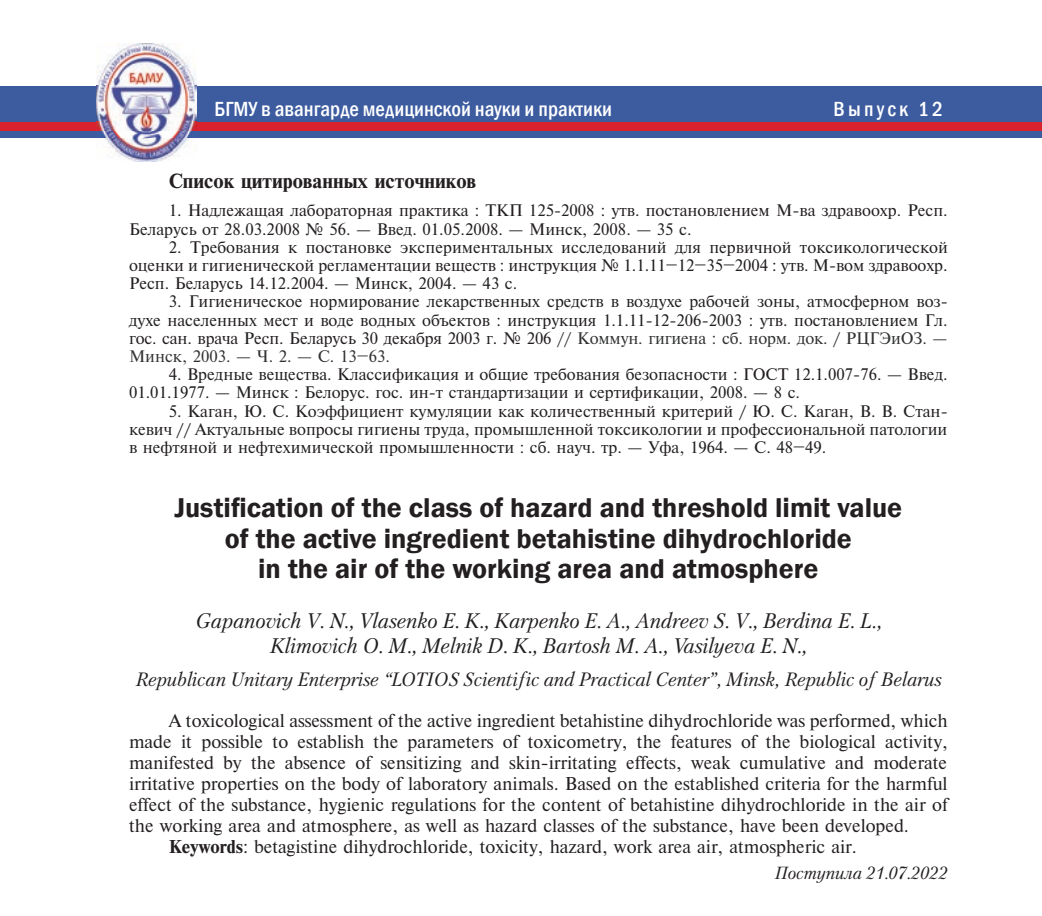
<style>
.page{position:relative;width:1042px;height:916px;background:#fff}
.page>*{position:absolute;margin:0;border:0;box-sizing:border-box;transform-origin:0 0}
.t1{font:600 28px/30.3px "Franklin Gothic";color:#231f20;text-align:center}
.t2{font:italic 21px/25.2px "Petersburg C";color:#211e1f;text-align:center}
.t3{font:500 condensed 21px "Franklin Gothic";color:#fff}
.t4{font:500 condensed 21px "Franklin Gothic";letter-spacing:.15em;color:#fff}
.t5{font:italic 19.25px "Petersburg C";color:#231f20}
.t6{font:19.25px "Newton C Bold";color:#231f20}
.t7{font:17.5px "Newton C";color:#231f20}
.t8{font:italic 17.5px "Petersburg C";color:#231f20}
.t9{font:15.75px/18.2px "Newton C";color:#231f20;text-align:justify}
.s1{color:#313232}
.s2{color:#231f20}
.s3{font-family:"Newton C Bold"}
</style>
<div class="page">
<div style="left:0;top:86px;width:1042px;height:52px;background:#3d5ca0"></div>
<div style="left:0;top:122px;width:1042px;height:8px;background:#d8232e"></div>
<img style="left:96px;top:43px;width:100px;height:119px">
<h2 class="t3" style="left:215px;top:95px;width:399px">БГМУ в авангарде медицинской науки и практики</h2>
<h2 class="t4" style="left:833px;top:95px;width:111px">Выпуск 12</h2>
<p class="t6" style="left:169px;top:170px;width:309px">Список цитированных источников</p>
<p class="t9" style="left:129px;top:202px;width:820px;text-indent:40px">1. Надлежащая лабораторная практика : ТКП 125-2008 : утв. постановлением М-ва здравоохр. Респ.<br>Беларусь от 28.03.2008 № 56. — Введ. 01.05.2008. — Минск, 2008. — 35 с.</p>
<p class="t9" style="left:129px;top:238px;width:820px;text-indent:40px">2. Требования к постановке экспериментальных исследований для первичной токсикологической оценки и гигиенической регламентации веществ : инструкция № 1.1.11–12–35–2004 : утв. М-вом здравоохр.<br>Респ. Беларусь 14.12.2004. — Минск, 2004. — 43 с.</p>
<p class="t9" style="left:129px;top:293px;width:820px;text-indent:40px">3. Гигиеническое нормирование лекарственных средств в воздухе рабочей зоны, атмосферном воз&shy;духе населенных мест и воде водных объектов : инструкция 1.1.11-12-206-2003 : утв. постановлением Гл. гос. сан. врача Респ. Беларусь 30 декабря 2003 г. № 206 <span class="s1">// Коммун. гигиена : сб. норм. док. / РЦГЭиОЗ. — Минск, 2003. — Ч. 2. — С. 13–63.</span></p>
<p class="t9" style="left:129px;top:365px;width:820px;text-indent:40px">4. Вредные вещества. Классификация и общие требования безопасности : ГОСТ 12.1.007-76. — Введ.<br>01.01.1977. — Минск : Белорус. гос. ин-т стандартизации и сертификации, 2008. — 8 с.</p>
<p class="t9" style="left:129px;top:402px;width:820px;text-indent:40px">5. Каган, Ю. С. Коэффициент кумуляции как количественный критерий / Ю. С. Каган, В. В. Стан&shy;кевич // Актуальные вопросы гигиены труда, промышленной токсикологии и профессиональной патологии в нефтяной и нефтехимической промышленности : сб. науч. тр. — Уфа, 1964. — С. 48–49.</p>
<h1 class="t1" style="left:174px;top:493px;width:729px">Justification of the class of hazard and threshold limit value of the active ingredient betahistine dihydrochloride<br>in the air of the working area and atmosphere</h1>
<h2 class="t2" style="left:195px;top:608px;width:688px">Gapanovich V. N., Vlasenko E. K., <span class="s2">Karpenko E. A., Andreev S. V., Berdina E. L.,<br></span>Klimovich O. M., Melnik D. K., Bartosh M. A., Vasilyeva E. N.,</h2>
<p class="t5" style="left:135px;top:668px;width:808px">Republican Unitary Enterprise “LOTIOS Scientific and Practical Center”, Minsk, Republic of Belarus</p>
<p class="t7" style="left:169px;top:711px;width:780px">A toxicological assessment of the active ingredient betahistine dihydrochloride was performed, which</p>
<p class="t7" style="left:129px;top:732px;width:820px">made it possible to establish the parameters of toxicometry, the features of the biological activity,</p>
<p class="t7" style="left:129px;top:753px;width:819px">manifested by the absence of sensitizing and skin-irritating effects, weak cumulative and moderate</p>
<p class="t7" style="left:129px;top:774px;width:820px">irritative properties on the body of laboratory animals. Based on the established criteria for the harmful</p>
<p class="t7" style="left:129px;top:795px;width:820px">effect of the substance, hygienic regulations for the content of betahistine dihydrochloride in the air of</p>
<p class="t7" style="left:129px;top:816px;width:781px">the working area and atmosphere, as well as hazard classes of the substance, have been developed.</p>
<p class="t7" style="left:169px;top:837px;width:689px"><span class="s3">Keywords</span>: betagistine dihydrochloride, toxicity, hazard, work area air, atmospheric air.</p>
<p class="t8" style="left:775px;top:863px;width:174px">Поступила 21.07.2022</p>
</div>
